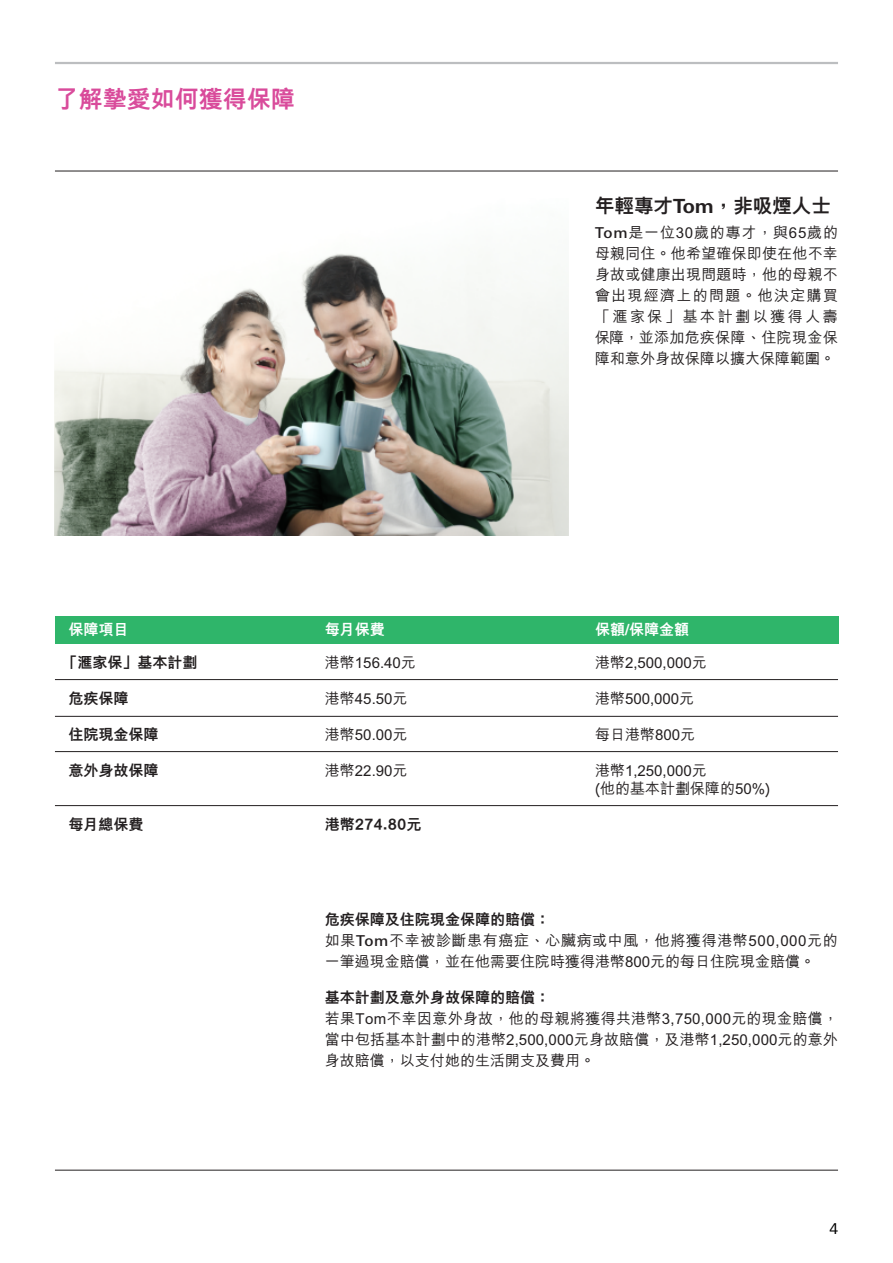
<style>
.page{position:relative;width:893px;height:1263px;background:#fff}
.page>*{position:absolute;margin:0;border:0;box-sizing:border-box;transform-origin:0 0}
.t1{font:800 24px "M Hei H Kfor HSBC";color:#d94b9b}
.t2{font:800 19.5px "M Hei H Kfor HSBC";color:#231f20}
.t3{font:500 15px/21px "M Hei H Kfor HSBC";color:#231f20}
.t4{font:800 15px "M Hei H Kfor HSBC";color:#231f20}
.t5{font:800 15px "M Hei H Kfor HSBC";color:#fff}
.t6{font:15px "Univers Nextfor HSBC";color:#000}
.s1{font-family:"Univers Nextfor HSBC";font-weight:700}
.s2{font-family:"Univers Nextfor HSBC"}
.s3{font-weight:800}
</style>
<div class="page">
<div style="left:55px;top:616px;width:783px;height:28px;background:#2fb56a"></div>
<hr style="left:55px;top:679px;width:783px;height:1px;background:#231f20">
<hr style="left:55px;top:716px;width:783px;height:1px;background:#231f20">
<hr style="left:55px;top:751px;width:783px;height:1px;background:#231f20">
<hr style="left:55px;top:805px;width:783px;height:1px;background:#231f20">
<hr style="left:55px;top:171px;width:783px;height:1px;background:#231f20">
<hr style="left:55px;top:1170px;width:783px;height:1px;background:#231f20">
<hr style="left:55px;top:62px;width:783px;height:2px;background:#bcbec0">
<img style="left:55px;top:253px;width:513px;height:283px">
<h1 class="t1" style="left:55px;top:87px;width:241px">了解摯愛如何獲得保障</h1>
<h2 class="t2" style="left:595px;top:196px;width:237px">年輕專才<span class="s1">Tom</span>，非吸煙人士</h2>
<p class="t3" style="left:595px;top:221px;width:245px;text-align:justify"><span class="s2">Tom</span>是一位30歲的專才，與65歲的母親同住。他希望確保即使在他不幸身故或健康出現問題時，他的母親不會出現經濟上的問題。他決定購買「滙家保」基本計劃以獲得人壽保障，並添加危疾保障、住院現金保障和意外身故保障以擴大保障範圍。</p>
<p class="t5" style="left:68px;top:622px;width:61px">保障項目</p>
<p class="t5" style="left:325px;top:622px;width:62px">每月保費</p>
<p class="t5" style="left:595px;top:622px;width:96px">保額<span class="s1">/</span>保障金額</p>
<p class="t4" style="left:62px;top:655px;width:136px">「滙家保」基本計劃</p>
<p class="t4" style="left:68px;top:691px;width:61px">危疾保障</p>
<p class="t4" style="left:68px;top:727px;width:91px">住院現金保障</p>
<p class="t4" style="left:68px;top:763px;width:91px">意外身故保障</p>
<p class="t4" style="left:68px;top:817px;width:76px">每月總保費</p>
<p class="t3" style="left:325px;top:650px;width:92px">港幣156.40元</p>
<p class="t3" style="left:325px;top:686px;width:84px">港幣45.50元</p>
<p class="t3" style="left:325px;top:722px;width:84px">港幣50.00元</p>
<p class="t3" style="left:325px;top:758px;width:84px">港幣22.90元</p>
<p class="t3" style="left:595px;top:650px;width:113px">港幣2,500,000元</p>
<p class="t3" style="left:595px;top:686px;width:101px">港幣500,000元</p>
<p class="t3" style="left:595px;top:722px;width:102px">每日港幣800元</p>
<p class="t3" style="left:595px;top:760px;width:177px;line-height:18px">港幣1,250,000元<br>(他的基本計劃保障的50%)</p>
<p class="t4" style="left:325px;top:817px;width:98px">港幣274.80元</p>
<p class="t3" style="left:325px;top:907px;width:514px"><span class="s3">危疾保障及住院現金保障的賠償：<br></span>如果<span class="s2">Tom</span>不幸被診斷患有癌症、心臟病或中風，他將獲得港幣500,000元的一筆過現金賠償，並在他需要住院時獲得港幣800元的每日住院現金賠償。</p>
<p class="t4" style="left:325px;top:990px;width:226px">基本計劃及意外身故保障的賠償：</p>
<p class="t3" style="left:325px;top:1006px;width:515px;text-align:justify">若果Tom不幸因意外身故，他的母親將獲得共港幣3,750,000元的現金賠償，當中包括基本計劃中的港幣2,500,000元身故賠償，及港幣1,250,000元的意外身故賠償，以支付她的生活開支及費用。</p>
<p class="t6" style="left:829px;top:1218px;width:10px">4</p>
</div>
